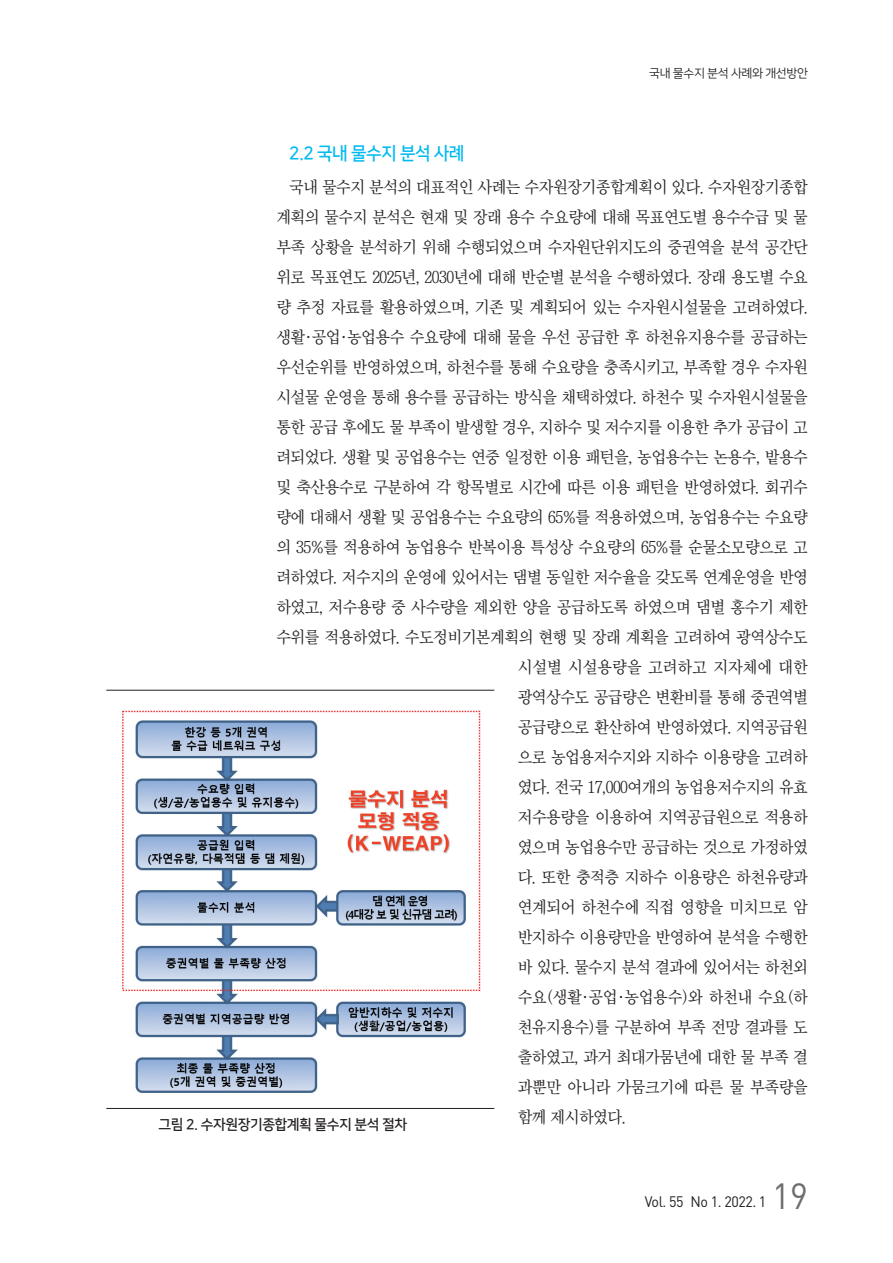
<style>
.page{position:relative;width:893px;height:1263px;background:#fff}
.page>*{position:absolute;margin:0;border:0;box-sizing:border-box;transform-origin:0 0}
.t1{font:36px "DIN Pro";color:#6c6d70;scale:.95 1}
.t2{font:18px "Nanum Square B";letter-spacing:-.03em;color:#00baf1;scale:.95 1}
.t3{font:16.5px/30px "Chosun Sm";letter-spacing:-.03em;color:#231f20;text-align:right}
.t4{font:15px "DIN Pro";letter-spacing:-.03em;color:#231f20;scale:.95 1}
.t5{font:14.25px "Nanum Square B";letter-spacing:-.03em;color:#231f20}
.t6{font:12px "Nanum Square R";letter-spacing:-.03em;color:#231f20}
</style>
<div class="page">
<hr style="left:106px;top:690px;width:388px;height:1px;background:#231f20">
<hr style="left:106px;top:1108px;width:388px;height:1px;background:#231f20">
<img style="left:122px;top:710px;width:359px;height:383px">
<p class="t6" style="left:649px;top:67px;width:160px">국내 물수지 분석 사례와 개선방안</p>
<p class="t2" style="left:289px;top:144px;width:186px">2.2 국내 물수지 분석 사례</p>
<p class="t3" style="left:276px;top:172px;width:533px">국내 물수지 분석의 대표적인 사례는 수자원장기종합계획이 있다. 수자원장기종합 계획의 물수지 분석은 현재 및 장래 용수 수요량에 대해 목표연도별 용수수급 및 물 부족 상황을 분석하기 위해 수행되었으며 수자원단위지도의 중권역을 분석 공간단 위로 목표연도 2025년, 2030년에 대해 반순별 분석을 수행하였다. 장래 용도별 수요 량 추정 자료를 활용하였으며, 기존 및 계획되어 있는 수자원시설물을 고려하였다. 생활·공업·농업용수 수요량에 대해 물을 우선 공급한 후 하천유지용수를 공급하는 우선순위를 반영하였으며, 하천수를 통해 수요량을 충족시키고, 부족할 경우 수자원 시설물 운영을 통해 용수를 공급하는 방식을 채택하였다. 하천수 및 수자원시설물을 통한 공급 후에도 물 부족이 발생할 경우, 지하수 및 저수지를 이용한 추가 공급이 고 려되었다. 생활 및 공업용수는 연중 일정한 이용 패턴을, 농업용수는 논용수, 밭용수 및 축산용수로 구분하여 각 항목별로 시간에 따른 이용 패턴을 반영하였다. 회귀수 량에 대해서 생활 및 공업용수는 수요량의 65%를 적용하였으며, 농업용수는 수요량 의 35%를 적용하여 농업용수 반복이용 특성상 수요량의 65%를 순물소모량으로 고 려하였다. 저수지의 운영에 있어서는 댐별 동일한 저수율을 갖도록 연계운영을 반영 하였고, 저수용량 중 사수량을 제외한 양을 공급하도록 하였으며 댐별 홍수기 제한 수위를 적용하였다. 수도정비기본계획의 현행 및 장래 계획을 고려하여 광역상수도 시설별 시설용량을 고려하고 지자체에 대한<br>광역상수도 공급량은 변환비를 통해 중권역별<br>공급량으로 환산하여 반영하였다. 지역공급원<br>으로 농업용저수지와 지하수 이용량을 고려하<br>였다. 전국 17,000여개의 농업용저수지의 유효<br>저수용량을 이용하여 지역공급원으로 적용하<br>였으며 농업용수만 공급하는 것으로 가정하였<br>다. 또한 충적층 지하수 이용량은 하천유량과<br>연계되어 하천수에 직접 영향을 미치므로 암<br>반지하수 이용량만을 반영하여 분석을 수행한<br>바 있다. 물수지 분석 결과에 있어서는 하천외<br>수요(생활·공업·농업용수)와 하천내 수요(하<br>천유지용수)를 구분하여 부족 전망 결과를 도<br>출하였고, 과거 최대가뭄년에 대한 물 부족 결<br>과뿐만 아니라 가뭄크기에 따른 물 부족량을</p>
<p class="t5" style="left:158px;top:1117px;width:250px">그림 2. 수자원장기종합계획 물수지 분석 절차</p>
<p class="t3" style="left:518px;top:1102px;width:110px">함께 제시하였다.</p>
<p class="t4" style="left:645px;top:1191px;width:129px">Vol. 55 No 1. 2022. 1</p>
<h1 class="t1" style="left:772px;top:1171px;width:39px">19</h1>
</div>
